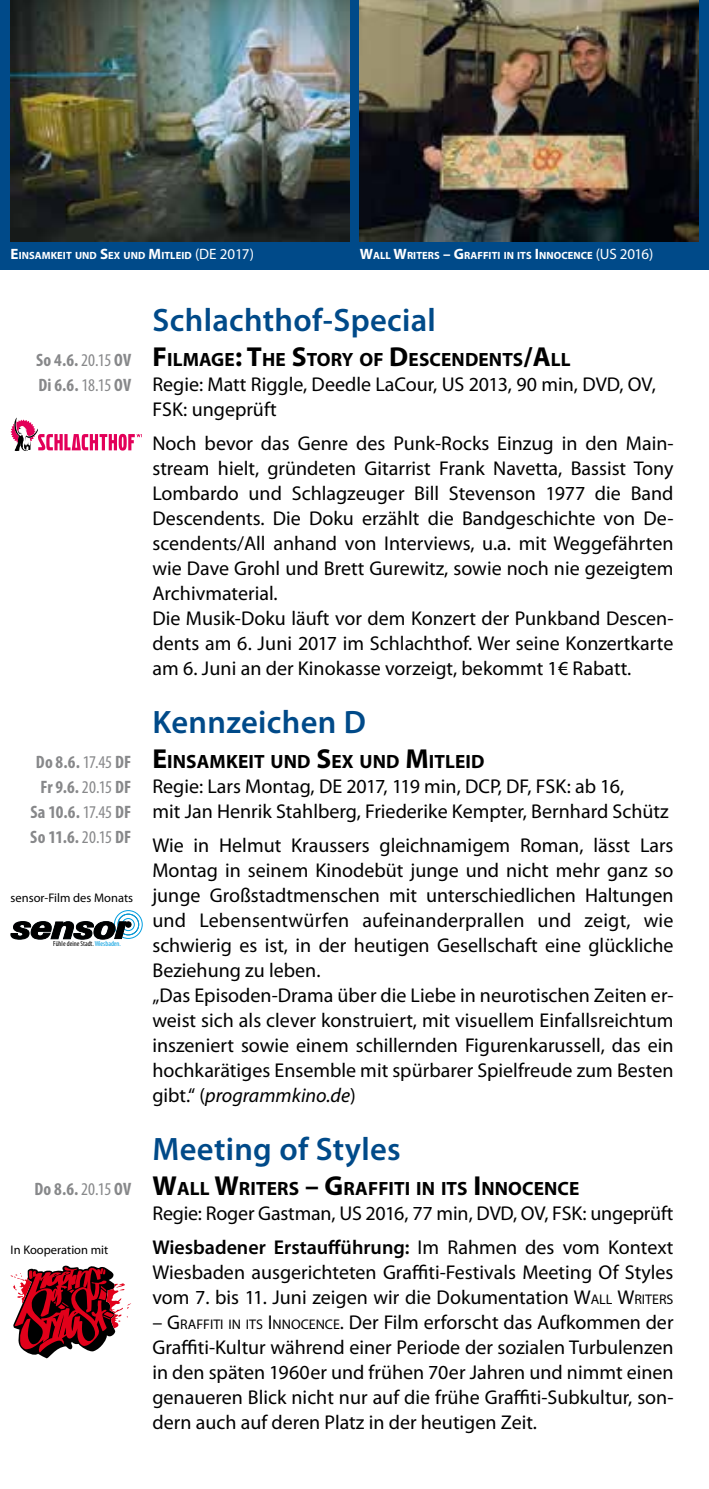
<style>
.page{position:relative;width:709px;height:1489px;background:#fff}
.page>*{position:absolute;margin:0;border:0;box-sizing:border-box;transform-origin:0 0}
.t1{font:600 32.5px "Myriad Pro";letter-spacing:.01em;color:#004a89}
.t2{font:20px/25px "Myriad Pro";color:#000}
.t3{font:700 19.25px "Myriad Pro";letter-spacing:.005em;color:#000}
.t4{font:700 condensed 18px/25px "Myriad Pro";letter-spacing:.01em;color:#87888a}
.t5{font:12.5px "Myriad Pro";color:#000}
.t6{font:700 10.5px "Myriad Pro";letter-spacing:.005em;color:#fff}
.t7{font:condensed 7.25px "Myriad Pro";color:#000}
.s1{font-size:15px}
.s2{font-weight:400;font-size:15px}
.s3{font-weight:400}
.s4{color:#009ee0}
.s5{font-size:27.5px}
.s6{font-style:italic}
.s7{font-weight:600}
.s8{font-style:inherit}
.s9{font-size:14px}
</style>
<div class="page">
<div style="left:0;top:0;width:709px;height:269px;background:#004a89"></div>
<img style="left:11px;top:0;width:338px;height:241px">
<img style="left:360px;top:0;width:338px;height:241px">
<svg style="left:11px;top:417px;width:131px;height:34px"></svg>
<svg style="left:11px;top:1265px;width:120px;height:93px"></svg>
<svg style="left:11px;top:910px;width:132px;height:29px"></svg>
<p class="t6" style="left:11px;top:249px;width:245px"><span class="s1">E</span>INSAMKEIT UND <span class="s1">S</span>EX UND <span class="s1">M</span>ITLEID <span class="s2">(DE 2017)</span></p>
<p class="t6" style="left:360px;top:249px;width:295px"><span class="s1">W</span>ALL <span class="s1">W</span>RITERS <span class="s1">– G</span>RAFFITI IN ITS <span class="s1">I</span> NNOCENCE <span class="s2">(US 2016)</span></p>
<p class="t4" style="left:36px;top:347px;width:97px">So 4.6. <span class="s3">20.15</span> OV<br>Di 6.6. <span class="s3">18.15</span> OV</p>
<p class="t4" style="left:30px;top:749px;width:102px;text-align:center">Do 8.6. <span class="s3">17.45</span> DF<br>Fr 9.6. <span class="s3">20.15</span> DF<br>Sa 10.6. <span class="s3">17.45</span> DF<br>So 11.6. <span class="s3">20.15</span> DF</p>
<p class="t5" style="left:11px;top:889px;width:124px">sensor-Film des Monats</p>
<p class="t7" style="left:53px;top:938px;width:69px">Fühle deine Stadt. <span class="s4">Wiesbaden.</span></p>
<p class="t4" style="left:34px;top:1175px;width:98px">Do 8.6. <span class="s3">20.15</span> OV</p>
<p class="t5" style="left:11px;top:1241px;width:99px">In Kooperation mit</p>
<h1 class="t1" style="left:152px;top:299px;width:285px">Schlachthof-Special</h1>
<p class="t3" style="left:152px;top:347px;width:420px"><span class="s5">F</span> ILMAGE<span class="s5">: T</span>HE <span class="s5">S</span>TORY OF <span class="s5">D</span>ESCENDENTS<span class="s5">/A</span>LL</p>
<p class="t2" style="left:152px;top:371px;width:505px">Regie: Matt Riggle, Deedle LaCour, US 2013, 90 min, DVD, OV,<br>FSK: ungeprüft</p>
<p class="t2" style="left:152px;top:430px;width:522px">Noch bevor das Genre des Punk-Rocks Einzug in den Main&shy;stream hielt, gründeten Gitarrist Frank Navetta, Bassist Tony Lombardo und Schlagzeuger Bill Stevenson 1977 die Band Descendents. Die Doku erzählt die Bandgeschichte von De&shy;scendents/All anhand von Interviews, u.a. mit Weggefährten wie Dave Grohl und Brett Gurewitz, sowie noch nie gezeigtem Archivmaterial.<br>Die Musik-Doku läuft vor dem Konzert der Punkband Descen&shy;dents am 6. Juni 2017 im Schlachthof. Wer seine Konzertkarte am 6. Juni an der Kinokasse vorzeigt, bekommt 1€ Rabatt.</p>
<h1 class="t1" style="left:152px;top:701px;width:215px">Kennzeichen D</h1>
<p class="t3" style="left:152px;top:748px;width:333px"><span class="s5">E</span>INSAMKEIT UND <span class="s5">S</span>EX UND <span class="s5">M</span>ITLEID</p>
<p class="t2" style="left:152px;top:773px;width:518px">Regie: Lars Montag, DE 2017, 119 min, DCP, DF, FSK: ab 16,<br>mit Jan Henrik Stahlberg, Friederike Kempter, Bernhard Schütz</p>
<p class="t2" style="left:152px;top:832px;width:522px">Wie in Helmut Kraussers gleichnamigem Roman, lässt Lars Montag in seinem Kinodebüt junge und nicht mehr ganz so junge Großstadtmenschen mit unterschiedlichen Haltungen und Lebensentwürfen aufeinanderprallen und zeigt, wie schwierig es ist, in der heutigen Gesellschaft eine glückliche Beziehung zu leben.<br>„Das Episoden-Drama über die Liebe in neurotischen Zeiten er&shy;weist sich als clever konstruiert, mit visuellem Einfallsreichtum inszeniert sowie einem schillernden Figurenkarussell, das ein hochkarätiges Ensemble mit spürbarer Spielfreude zum Besten gibt.“ (<span class="s6">programmkino.de</span>)</p>
<h1 class="t1" style="left:152px;top:1128px;width:250px">Meeting of Styles</h1>
<p class="t3" style="left:152px;top:1175px;width:428px"><span class="s5">W</span>ALL <span class="s5">W</span>RITERS <span class="s5">– G</span>RAFFITI IN ITS <span class="s5">I</span> NNOCENCE</p>
<p class="t2" style="left:152px;top:1195px;width:522px;line-height:34px">Regie: Roger Gastman, US 2016, 77 min, DVD, OV, FSK: ungeprüft<br><span class="s7">Wiesbadener Erstaufführung:</span> Im Rahmen des vom Kontext</p>
<p class="t2" style="left:152px;top:1259px;width:522px">Wiesbaden ausgerichteten Graffiti-Festivals Meeting Of Styles vom 7. bis 11. Juni zeigen wir die Dokumentation <span class="s8">W</span><span class="s9">ALL</span> <span class="s8">W</span><span class="s9">RITERS</span></p>
<p class="t2" style="left:152px;top:1309px;width:522px;text-align:justify"><span class="s8">– G</span><span class="s9">RAFFITI IN ITS</span> <span class="s8">I</span> <span class="s9">NNOCENCE</span>. Der Film erforscht das Aufkommen der Graffiti-Kultur während einer Periode der sozialen Turbulenzen in den späten 1960er und frühen 70er Jahren und nimmt einen genaueren Blick nicht nur auf die frühe Graffiti-Subkultur, son&shy;dern auch auf deren Platz in der heutigen Zeit.</p>
</div>
